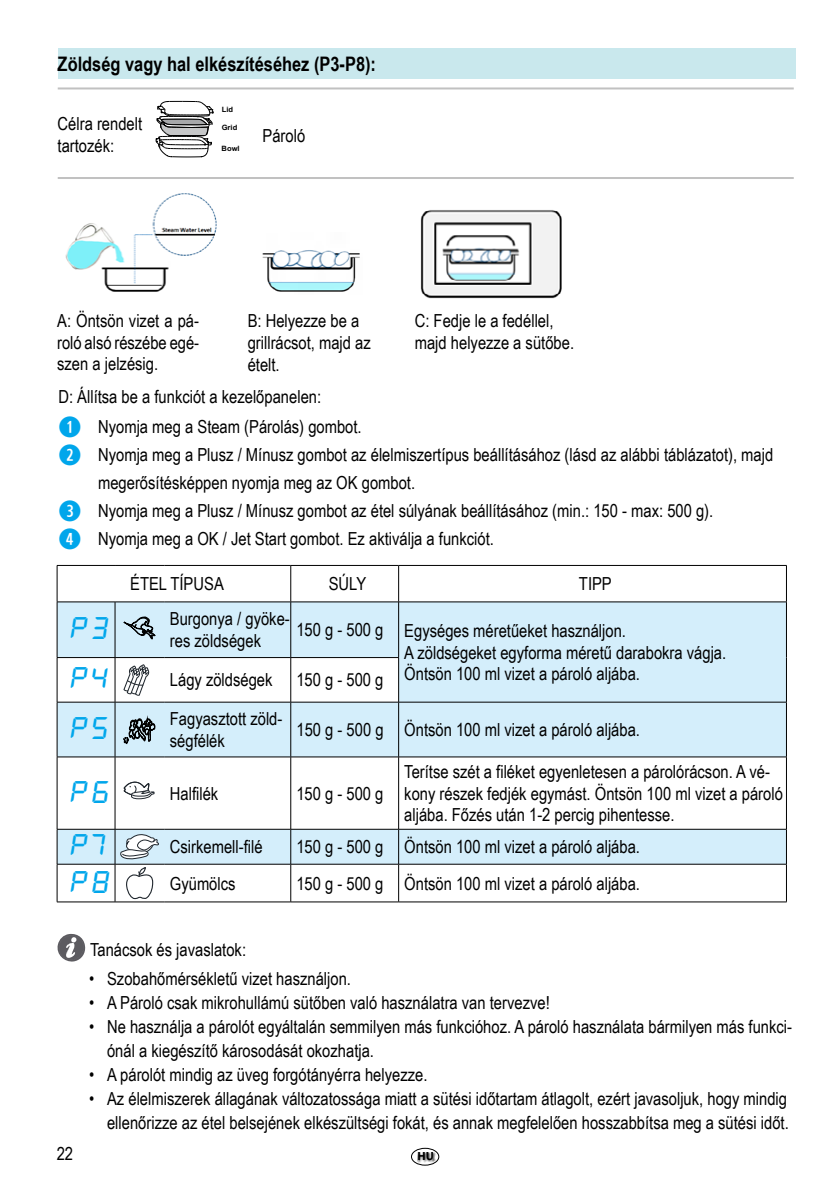
<style>
.page{position:relative;width:840px;height:1191px;background:#fff}
.page>*{position:absolute;margin:0;border:0;box-sizing:border-box;transform-origin:0 0}
.t1{font:26px "Digital Vitesse";color:#00a6eb}
.t2{font:700 20px "Arial Narrow";color:#000}
.t3{font:18px/21.6px "Arial Narrow";color:#000}
.t4{font:700 11.8px "Myriad Pro";color:#000}
.t5{font:700 7.2px "Arial";color:#000;scale:1.04 1}
.s1{font-style:inherit}
.s2{font-family:"Combi Numerals";font-weight:700;font-size:28px;color:#00a6eb}
</style>
<div class="page">
<div style="left:411px;top:1147px;width:28px;height:18px;border:1px solid #000;border-radius:50%"></div>
<img style="left:416px;top:1149px;width:20px;height:16px">
<div style="left:58px;top:48px;width:737px;height:31px;background:#c9e8ed"></div>
<svg style="left:57px;top:933px;width:28px;height:29px"></svg>
<svg style="left:155px;top:101px;width:58px;height:57px"></svg>
<hr style="left:58px;top:87px;width:735px;height:2px;background:#c1c1c1">
<hr style="left:58px;top:177px;width:735px;height:2px;background:#c1c1c1">
<img style="left:65px;top:193px;width:152px;height:99px">
<img style="left:262px;top:250px;width:98px;height:42px">
<img style="left:420px;top:210px;width:142px;height:89px">
<svg style="left:58px;top:602px;width:727px;height:262px;fill:#d4eefb"></svg>
<hr style="left:57px;top:565px;width:1px;height:36px;background:#000">
<hr style="left:290px;top:565px;width:1px;height:36px;background:#000">
<hr style="left:398px;top:565px;width:1px;height:36px;background:#000">
<hr style="left:785px;top:565px;width:1px;height:36px;background:#000">
<hr style="left:57px;top:602px;width:1px;height:55px;background:#000">
<hr style="left:115px;top:602px;width:1px;height:55px;background:#000">
<hr style="left:290px;top:602px;width:1px;height:55px;background:#000">
<hr style="left:398px;top:602px;width:1px;height:55px;background:#000">
<hr style="left:785px;top:602px;width:1px;height:55px;background:#000">
<hr style="left:57px;top:657px;width:58px;height:1px;background:#000">
<hr style="left:57px;top:658px;width:1px;height:44px;background:#000">
<hr style="left:115px;top:657px;width:49px;height:1px;background:#000">
<hr style="left:115px;top:658px;width:1px;height:44px;background:#000">
<hr style="left:164px;top:657px;width:126px;height:1px;background:#000">
<hr style="left:290px;top:657px;width:108px;height:1px;background:#000">
<hr style="left:290px;top:658px;width:1px;height:44px;background:#000">
<hr style="left:398px;top:658px;width:1px;height:44px;background:#000">
<hr style="left:785px;top:657px;width:1px;height:45px;background:#000">
<hr style="left:57px;top:702px;width:1px;height:54px;background:#000">
<hr style="left:115px;top:702px;width:49px;height:1px;background:#000">
<hr style="left:115px;top:702px;width:1px;height:54px;background:#000">
<hr style="left:164px;top:702px;width:126px;height:1px;background:#000">
<hr style="left:290px;top:702px;width:108px;height:1px;background:#000">
<hr style="left:290px;top:702px;width:1px;height:54px;background:#000">
<hr style="left:398px;top:702px;width:388px;height:1px;background:#000">
<hr style="left:398px;top:702px;width:1px;height:54px;background:#000">
<hr style="left:785px;top:702px;width:1px;height:54px;background:#000">
<hr style="left:57px;top:756px;width:58px;height:1px;background:#000">
<hr style="left:57px;top:757px;width:1px;height:72px;background:#000">
<hr style="left:115px;top:756px;width:49px;height:1px;background:#000">
<hr style="left:115px;top:757px;width:1px;height:72px;background:#000">
<hr style="left:164px;top:756px;width:126px;height:1px;background:#000">
<hr style="left:290px;top:756px;width:108px;height:1px;background:#000">
<hr style="left:290px;top:757px;width:1px;height:72px;background:#000">
<hr style="left:398px;top:756px;width:388px;height:1px;background:#000">
<hr style="left:398px;top:757px;width:1px;height:72px;background:#000">
<hr style="left:785px;top:757px;width:1px;height:72px;background:#000">
<hr style="left:57px;top:829px;width:58px;height:1px;background:#000">
<hr style="left:57px;top:829px;width:1px;height:35px;background:#000">
<hr style="left:115px;top:829px;width:49px;height:1px;background:#000">
<hr style="left:115px;top:829px;width:1px;height:35px;background:#000">
<hr style="left:164px;top:829px;width:126px;height:1px;background:#000">
<hr style="left:290px;top:829px;width:108px;height:1px;background:#000">
<hr style="left:290px;top:829px;width:1px;height:35px;background:#000">
<hr style="left:398px;top:829px;width:388px;height:1px;background:#000">
<hr style="left:398px;top:829px;width:1px;height:35px;background:#000">
<hr style="left:785px;top:829px;width:1px;height:35px;background:#000">
<hr style="left:57px;top:864px;width:58px;height:1px;background:#000">
<hr style="left:57px;top:864px;width:1px;height:37px;background:#000">
<hr style="left:115px;top:864px;width:49px;height:1px;background:#000">
<hr style="left:115px;top:864px;width:1px;height:37px;background:#000">
<hr style="left:164px;top:864px;width:126px;height:1px;background:#000">
<hr style="left:290px;top:864px;width:108px;height:1px;background:#000">
<hr style="left:290px;top:864px;width:1px;height:37px;background:#000">
<hr style="left:398px;top:864px;width:388px;height:1px;background:#000">
<hr style="left:398px;top:864px;width:1px;height:37px;background:#000">
<hr style="left:785px;top:864px;width:1px;height:37px;background:#000">
<hr style="left:57px;top:901px;width:58px;height:1px;background:#000">
<hr style="left:115px;top:901px;width:49px;height:1px;background:#000">
<hr style="left:164px;top:901px;width:126px;height:1px;background:#000">
<hr style="left:290px;top:901px;width:108px;height:1px;background:#000">
<hr style="left:398px;top:901px;width:388px;height:1px;background:#000">
<hr style="left:57px;top:565px;width:58px;height:1px;background:#000">
<hr style="left:115px;top:565px;width:49px;height:1px;background:#000">
<hr style="left:164px;top:565px;width:126px;height:1px;background:#000">
<hr style="left:290px;top:565px;width:108px;height:1px;background:#000">
<hr style="left:398px;top:565px;width:388px;height:1px;background:#000">
<hr style="left:57px;top:601px;width:58px;height:1px;background:#000">
<hr style="left:115px;top:601px;width:49px;height:1px;background:#000">
<hr style="left:164px;top:601px;width:126px;height:1px;background:#000">
<hr style="left:290px;top:601px;width:108px;height:1px;background:#000">
<hr style="left:398px;top:601px;width:388px;height:1px;background:#000">
<hr style="left:57px;top:702px;width:58px;height:1px;background:#000">
<svg style="left:123px;top:617px;width:32px;height:22px"></svg>
<svg style="left:123px;top:664px;width:28px;height:31px"></svg>
<svg style="left:124px;top:719px;width:31px;height:24px"></svg>
<svg style="left:124px;top:780px;width:30px;height:19px"></svg>
<svg style="left:120px;top:826px;width:39px;height:74px"></svg>
<p class="t2" style="left:58px;top:49px;width:320px">Zöldség vagy hal elkészítéséhez (P3-P8):</p>
<p class="t3" style="left:58px;top:112px;width:86px">Célra rendelt tartozék:</p>
<p class="t5" style="left:222px;top:104px;width:12px">Lid</p>
<p class="t5" style="left:222px;top:122px;width:16px">Grid</p>
<p class="t5" style="left:221px;top:144px;width:19px">Bowl</p>
<p class="t3" style="left:262px;top:125px;width:44px">Pároló</p>
<p class="t3" style="left:57px;top:309px;width:143px;text-align:justify">A: Öntsön vizet a pá&shy;roló alsó részébe egé&shy;szen a jelzésig.</p>
<p class="t3" style="left:58px;top:385px;width:264px">D<span class="s1">:</span> Állítsa be a funkciót a kezelőpanelen:</p>
<p class="t3" style="left:58px;top:415px;width:305px"><span class="s2">Q</span> Nyomja meg a Steam (Párolás) gombot.</p>
<p class="t3" style="left:58px;top:443px;width:716px"><span class="s2">W</span> Nyomja meg a Plusz / Mínusz gombot az élelmiszertípus beállításához (lásd az alábbi táblázatot), majd</p>
<p class="t3" style="left:98px;top:471px;width:318px">megerősítésképpen nyomja meg az OK gombot.</p>
<p class="t3" style="left:58px;top:499px;width:656px"><span class="s2">E</span> Nyomja meg a Plusz / Mínusz gombot az étel súlyának beállításához (min.: 150 - max: 500 g).</p>
<p class="t3" style="left:58px;top:527px;width:437px"><span class="s2">R</span> Nyomja meg a OK / Jet Start gombot. Ez aktiválja a funkciót.</p>
<p class="t3" style="left:130px;top:572px;width:51px">ÉTEL típusa</p>
<p class="t3" style="left:328px;top:572px;width:30px">Súly</p>
<p class="t3" style="left:578px;top:572px;width:9px">tipp</p>
<h1 class="t1" style="left:71px;top:615px;width:38px">p 3</h1>
<p class="t3" style="left:170px;top:607px;width:121px">Burgonya / gyöke&shy;res zöldségek</p>
<p class="t3" style="left:404px;top:619px;width:323px;text-indent:-108px">150 g - 500 g Egységes méretűeket használjon.<br>A zöldségeket egyforma méretű darabokra vágja.<br>Öntsön 100 ml vizet a pároló aljába.</p>
<p class="t3" style="left:247px;top:309px;width:125px">B: Helyezze be a grillrácsot, majd az ételt.</p>
<p class="t3" style="left:414px;top:309px;width:161px">C: Fedje le a fedéllel, majd helyezze a sütőbe.</p>
<h1 class="t1" style="left:71px;top:666px;width:38px">p 4</h1>
<p class="t3" style="left:170px;top:668px;width:104px">Lágy zöldségek</p>
<p class="t3" style="left:296px;top:668px;width:88px">150 g - 500 g</p>
<h1 class="t1" style="left:71px;top:715px;width:38px">p 5</h1>
<p class="t3" style="left:170px;top:707px;width:114px">Fagyasztott zöld&shy;ségfélék</p>
<p class="t3" style="left:296px;top:718px;width:345px">150 g - 500 g Öntsön 100 ml vizet a pároló aljába.</p>
<h1 class="t1" style="left:71px;top:779px;width:38px">p 6</h1>
<p class="t3" style="left:170px;top:782px;width:50px">Halfilék</p>
<p class="t3" style="left:296px;top:782px;width:88px">150 g - 500 g</p>
<p class="t3" style="left:404px;top:760px;width:380px">Terítse szét a filéket egyenletesen a párolórácson. A vé&shy;kony részek fedjék egymást. Öntsön 100 ml vizet a pároló aljába. Főzés után 1-2 percig pihentesse.</p>
<h1 class="t1" style="left:71px;top:832px;width:38px">p 7</h1>
<p class="t3" style="left:170px;top:835px;width:94px">Csirkemell-filé</p>
<p class="t3" style="left:296px;top:835px;width:345px">150 g - 500 g Öntsön 100 ml vizet a pároló aljába.</p>
<h1 class="t1" style="left:71px;top:869px;width:38px">p 8</h1>
<p class="t3" style="left:170px;top:871px;width:67px">Gyümölcs</p>
<p class="t3" style="left:296px;top:871px;width:345px">150 g - 500 g Öntsön 100 ml vizet a pároló aljába.</p>
<p class="t3" style="left:90px;top:938px;width:157px">Tanácsok és javaslatok:</p>
<p class="t3" style="left:89px;top:967px;width:263px">• Szobahőmérsékletű vizet használjon.</p>
<p class="t3" style="left:89px;top:991px;width:462px">• A Pároló csak mikrohullámú sütőben való használatra van tervezve!</p>
<p class="t3" style="left:107px;top:1013px;width:686px;line-height:24px;text-indent:-18px">• Ne használja a párolót egyáltalán semmilyen más funkcióhoz. A pároló használata bármilyen más funkci&shy;ónál a kiegészítő károsodását okozhatja.</p>
<p class="t3" style="left:89px;top:1063px;width:339px">• A párolót mindig az üveg forgótányérra helyezze.</p>
<p class="t3" style="left:89px;top:1085px;width:700px;line-height:24px;text-align:right">• Az élelmiszerek állagának változatossága miatt a sütési időtartam átlagolt, ezért javasoljuk, hogy mindig ellenőrizze az étel belsejének elkészültségi fokát, és annak megfelelően hosszabbítsa meg a sütési időt.</p>
<p class="t3" style="left:57px;top:1142px;width:18px">22</p>
<p class="t4" style="left:417px;top:1149px;width:18px">HU</p>
</div>
